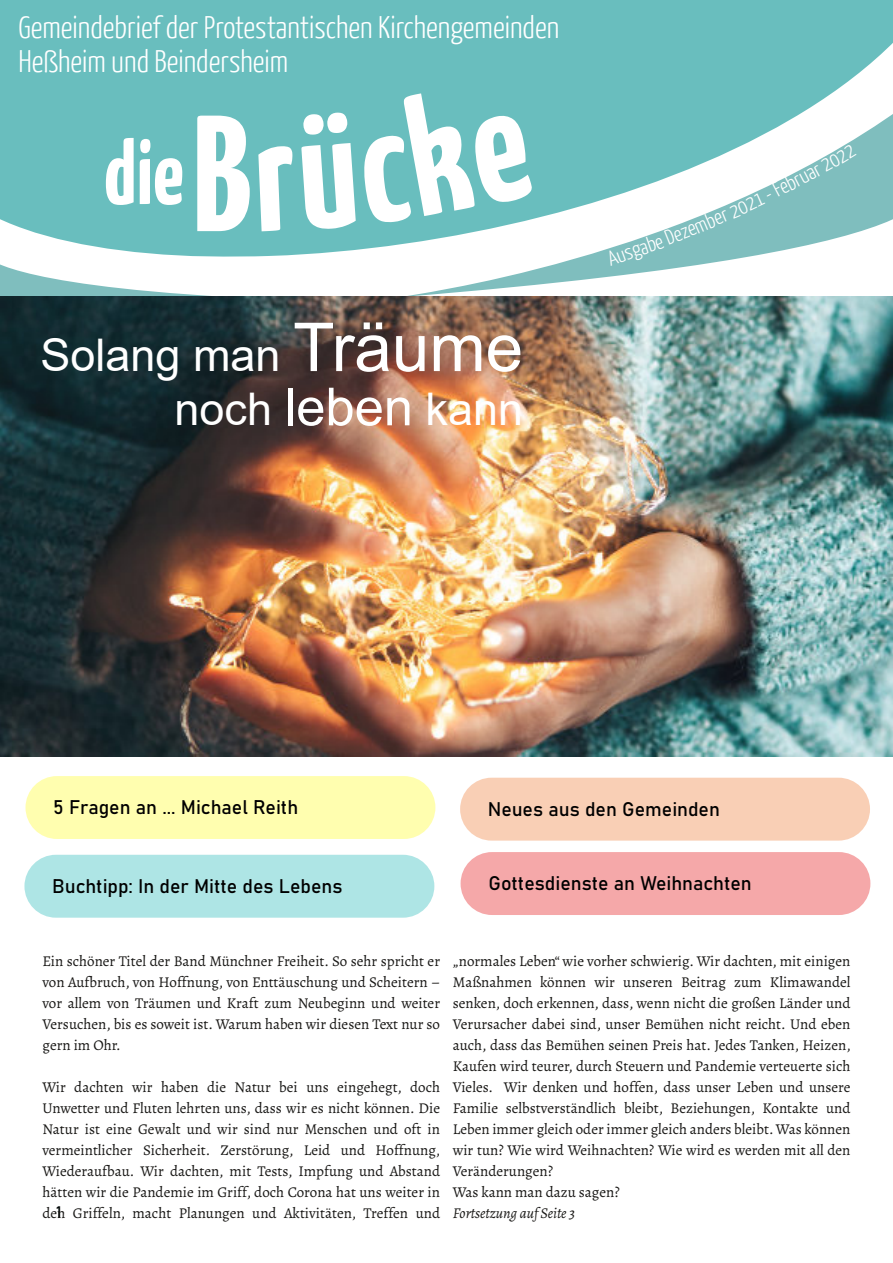
<style>
.page{position:relative;width:893px;height:1263px;background:#fff}
.page>*{position:absolute;margin:0;border:0;box-sizing:border-box;transform-origin:0 0}
.t1{font:700 165px "Yanone Kaffeesatz";color:#fff}
.t2{font:700 90px "Yanone Kaffeesatz";color:#fff}
.t3{font:45px/54.2px "Arial";color:#fff;text-align:right}
.t4{font:300 31.2px/34.7px "Yanone Kaffeesatz";color:#fff}
.t5{font:300 21px "Yanone Kaffeesatz";color:#fff}
.t6{font:19.5px "Bahnschrift";color:#000}
.t7{font:16.5px "Bahnschrift";color:#000706}
.t8{font:15px/21px "Alegreya";color:#181715;text-align:justify}
.t9{font:italic 15px "Alegreya";color:#181715}
.s1{font-size:67.5px}
.s2{font-size:52.5px}
</style>
<div class="page">
<div style="left:0;top:0;width:893px;height:257px;background:#69bebe"></div>
<svg style="left:404px;top:104px;width:489px;height:193px"></svg>
<svg style="left:0;top:264px;width:231px;height:33px"></svg>
<div style="left:461px;top:852px;width:409px;height:63px;background:#f5a8a9;border-radius:31px"></div>
<div style="left:26px;top:776px;width:409px;height:63px;background:#fffeaf;border-radius:31px"></div>
<div style="left:460px;top:778px;width:410px;height:63px;background:#f9cfb5;border-radius:31px"></div>
<div style="left:24px;top:855px;width:410px;height:63px;background:#aee5e5;border-radius:31px"></div>
<img style="left:0;top:297px;width:893px;height:460px">
<svg style="left:606px;top:235px;width:51px;height:31px"></svg>
<svg style="left:695px;top:144px;width:162px;height:89px"></svg>
<div style="left:258px;top:86px;width:277px;height:145px;background:#69bebe"></div>
<h3 class="t4" style="left:18px;top:12px;width:542px">Gemeindebrief der Protestantischen Kirchengemeinden<br>Heßheim und Beindersheim</h3>
<h2 class="t2" style="left:104px;top:138px;width:82px">die</h2>
<h1 class="t1" style="left:192px;top:110px;width:61px">B</h1>
<h3 class="t3" style="left:40px;top:332px;width:484px">Solang man <span class="s1">Träume </span>noch <span class="s2">leben</span> kann</h3>
<h3 class="t5" style="left:652px;top:235px;width:45px;rotate:-22deg">e Deze</h3>
<h3 class="t6" style="left:53px;top:799px;width:246px">5 Fragen an ... Michael Reith</h3>
<h3 class="t6" style="left:488px;top:800px;width:234px">Neues aus den Gemeinden</h3>
<h3 class="t6" style="left:52px;top:878px;width:292px">Buchtipp: In der Mitte des Lebens</h3>
<h3 class="t6" style="left:488px;top:875px;width:265px">Gottesdienste an Weihnachten</h3>
<p class="t8" style="left:42px;top:950px;width:399px">Ein schöner Titel der Band Münchner Freiheit. So sehr spricht er von Aufbruch, von Hoffnung, von Enttäuschung und Scheitern – vor allem von Träumen und Kraft zum Neubeginn und weiter Versuchen, bis es soweit ist. Warum haben wir diesen Text nur so gern im Ohr.</p>
<p class="t8" style="left:42px;top:1076px;width:399px">Wir dachten wir haben die Natur bei uns eingehegt, doch Unwetter und Fluten lehrten uns, dass wir es nicht können. Die Natur ist eine Gewalt und wir sind nur Menschen und oft in vermeintlicher Sicherheit. Zerstörung, Leid und Hoffnung, Wiederaufbau. Wir dachten, mit Tests, Impfung und Abstand hätten wir die Pandemie im Griff, doch Corona hat uns weiter in den Griffeln, macht Planungen und Aktivitäten, Treffen und</p>
<p class="t7" style="left:56px;top:1205px;width:7px">1</p>
<p class="t8" style="left:453px;top:950px;width:399px;text-align:left">„normales Leben“ wie vorher schwierig. Wir dachten, mit einigen Maßnahmen können wir unseren Beitrag zum Klimawandel senken, doch erkennen, dass, wenn nicht die großen Länder und Verursacher dabei sind, unser Bemühen nicht reicht. Und eben auch, dass das Bemühen seinen Preis hat. Jedes Tanken, Heizen, Kaufen wird teurer, durch Steuern und Pandemie verteuerte sich Vieles. Wir denken und hoffen, dass unser Leben und unsere Familie selbstverständlich bleibt, Beziehungen, Kontakte und Leben immer gleich oder immer gleich anders bleibt. Was können wir tun? Wie wird Weihnachten? Wie wird es werden mit all den Veränderungen?<br>Was kann man dazu sagen?</p>
<p class="t9" style="left:453px;top:1203px;width:124px">Fortsetzung auf Seite 3</p>
</div>
